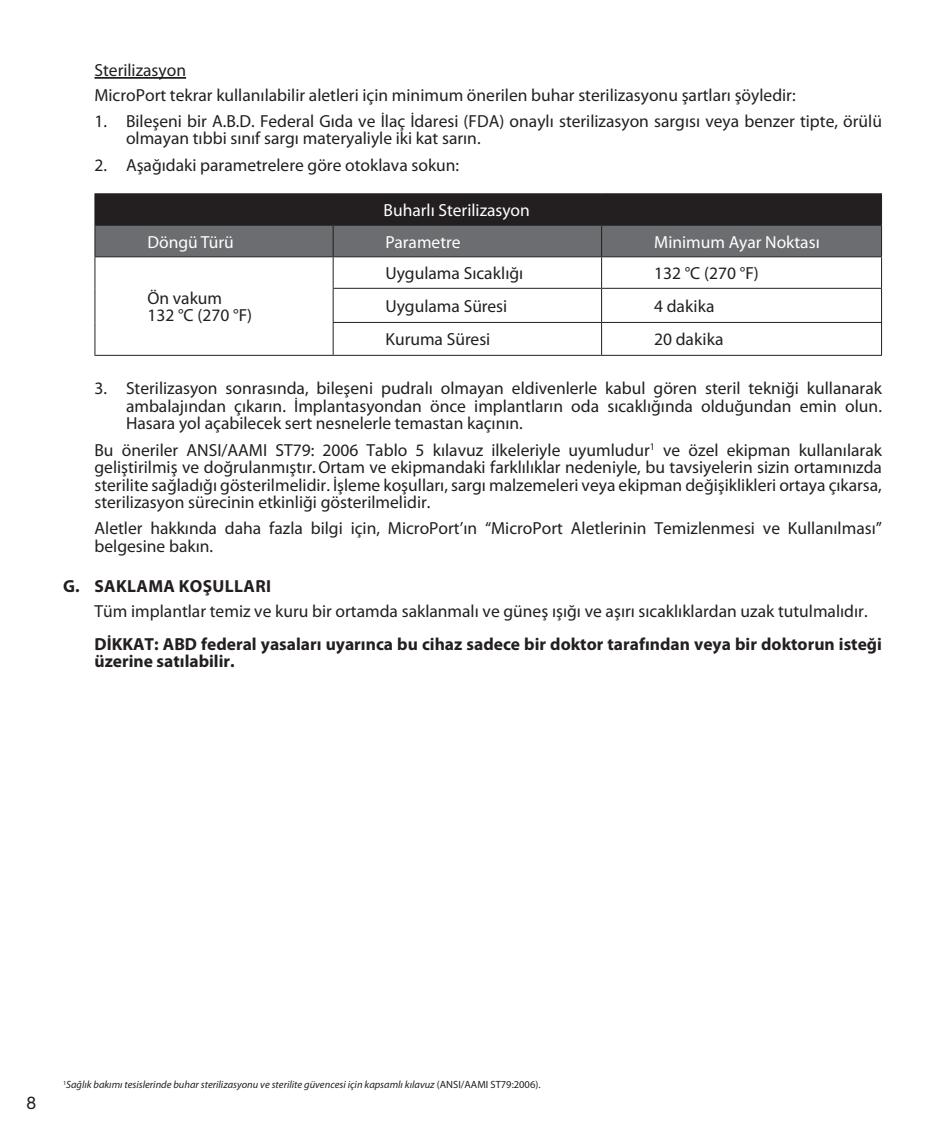
<style>
.page{position:relative;width:945px;height:1134px;background:#fff}
.page>*{position:absolute;margin:0;border:0;box-sizing:border-box;transform-origin:0 0}
.Body_Text_1_indent_p{font:17.5px/17.5px "Myriad Pro";color:#231f20;text-align:justify}
.Numbers_indent_1_tr{font:17.5px/17.5px "Myriad Pro";color:#231f20}
.Body_Text_1_indent_s{font:700 17.5px/17.5px "Myriad Pro";color:#231f20}
.Table_Text_tr{font:17.5px "Myriad Pro";color:#231f20}
.Table_Head_White_tr{font:17.5px "Myriad Pro";color:#fff}
.Sub_Heads_caps_Bold{font:700 17.5px "Myriad Pro";letter-spacing:.02em;color:#231f20}
.Sub_Head_underline_s{font:17.5px "Myriad Pro";color:#231f20}
.t1{font:17.5px "Helvetica Neue LT Std";color:#231f20}
.Footnote{font:italic 10.5px "Myriad Pro";color:#231f20}
.s1{font-style:normal}
</style>
<div class="page">
<hr style="left:94px;top:77px;width:92px;height:2px;background:#231f20">
<svg style="left:96px;top:194px;width:785px;height:62px;background:#464547"></svg>
<hr style="left:94px;top:226px;width:2px;height:30px;background:#231f20">
<hr style="left:333px;top:226px;width:1px;height:30px;background:#231f20">
<hr style="left:601px;top:226px;width:1px;height:30px;background:#231f20">
<hr style="left:881px;top:226px;width:1px;height:30px;background:#231f20">
<hr style="left:94px;top:256px;width:239px;height:1px;background:#231f20">
<hr style="left:94px;top:257px;width:2px;height:31px;background:#231f20">
<hr style="left:94px;top:288px;width:2px;height:34px;background:#231f20">
<hr style="left:94px;top:322px;width:2px;height:33px;background:#231f20">
<hr style="left:94px;top:355px;width:239px;height:1px;background:#231f20">
<hr style="left:333px;top:256px;width:269px;height:1px;background:#231f20">
<hr style="left:333px;top:257px;width:1px;height:31px;background:#231f20">
<hr style="left:602px;top:256px;width:280px;height:1px;background:#231f20">
<hr style="left:601px;top:257px;width:1px;height:31px;background:#231f20">
<hr style="left:881px;top:257px;width:1px;height:31px;background:#231f20">
<hr style="left:333px;top:288px;width:269px;height:1px;background:#231f20">
<hr style="left:333px;top:289px;width:1px;height:33px;background:#231f20">
<hr style="left:602px;top:288px;width:280px;height:1px;background:#231f20">
<hr style="left:601px;top:289px;width:1px;height:33px;background:#231f20">
<hr style="left:881px;top:289px;width:1px;height:33px;background:#231f20">
<hr style="left:333px;top:322px;width:269px;height:1px;background:#231f20">
<hr style="left:333px;top:323px;width:1px;height:32px;background:#231f20">
<hr style="left:602px;top:322px;width:280px;height:1px;background:#231f20">
<hr style="left:601px;top:323px;width:1px;height:32px;background:#231f20">
<hr style="left:881px;top:323px;width:1px;height:32px;background:#231f20">
<hr style="left:333px;top:355px;width:269px;height:1px;background:#231f20">
<hr style="left:602px;top:355px;width:280px;height:1px;background:#231f20">
<hr style="left:94px;top:193px;width:239px;height:1px;background:#231f20">
<hr style="left:94px;top:194px;width:2px;height:31px;background:#231f20">
<hr style="left:333px;top:193px;width:269px;height:1px;background:#231f20">
<hr style="left:333px;top:194px;width:1px;height:31px;background:#231f20">
<hr style="left:602px;top:193px;width:280px;height:1px;background:#231f20">
<hr style="left:601px;top:194px;width:1px;height:31px;background:#231f20">
<hr style="left:881px;top:194px;width:1px;height:31px;background:#231f20">
<hr style="left:94px;top:225px;width:239px;height:1px;background:#231f20">
<hr style="left:333px;top:225px;width:269px;height:1px;background:#231f20">
<hr style="left:602px;top:225px;width:280px;height:1px;background:#231f20">
<p class="Sub_Head_underline_s" style="left:94px;top:59px;width:93px">Sterilizasyon</p>
<p class="Body_Text_1_indent_p" style="left:94px;top:86px;width:703px">MicroPort tekrar kullanılabilir aletleri için minimum önerilen buhar sterilizasyonu şartları şöyledir:</p>
<p class="Numbers_indent_1_tr" style="left:126px;top:112px;width:757px;text-indent:-32px">1. Bileşeni bir A.B.D. Federal Gıda ve İlaç İdaresi (FDA) onaylı sterilizasyon sargısı veya benzer tipte, örülü olmayan tıbbi sınıf sargı materyaliyle iki kat sarın.</p>
<p class="Numbers_indent_1_tr" style="left:94px;top:156px;width:366px">2. Aşağıdaki parametrelere göre otoklava sokun:</p>
<p class="Table_Head_White_tr" style="left:384px;top:199px;width:148px">Buharlı Sterilizasyon</p>
<p class="Table_Head_White_tr" style="left:147px;top:231px;width:88px">Döngü Türü</p>
<p class="Table_Head_White_tr" style="left:386px;top:231px;width:76px">Parametre</p>
<p class="Table_Head_White_tr" style="left:654px;top:231px;width:167px">Minimum Ayar Noktası</p>
<p class="Table_Text_tr" style="left:147px;top:287px;width:76px">Ön vakum</p>
<p class="Table_Text_tr" style="left:147px;top:305px;width:106px">132 °C (270 °F)</p>
<p class="Table_Text_tr" style="left:386px;top:262px;width:139px">Uygulama Sıcaklığı</p>
<p class="Table_Text_tr" style="left:654px;top:262px;width:106px">132 °C (270 °F)</p>
<p class="Table_Text_tr" style="left:386px;top:295px;width:123px">Uygulama Süresi</p>
<p class="Table_Text_tr" style="left:654px;top:295px;width:62px">4 dakika</p>
<p class="Table_Text_tr" style="left:386px;top:329px;width:106px">Kuruma Süresi</p>
<p class="Table_Text_tr" style="left:654px;top:329px;width:71px">20 dakika</p>
<p class="Numbers_indent_1_tr" style="left:126px;top:379px;width:758px;text-align:justify;text-indent:-32px">3. Sterilizasyon sonrasında, bileşeni pudralı olmayan eldivenlerle kabul gören steril tekniği kullanarak ambalajından çıkarın. İmplantasyondan önce implantların oda sıcaklığında olduğundan emin olun.<br>Hasara yol açabilecek sert nesnelerle temastan kaçının.</p>
<p class="Body_Text_1_indent_p" style="left:94px;top:441px;width:789px">Bu öneriler ANSI/AAMI ST79: 2006 Tablo 5 kılavuz ilkeleriyle uyumludur<sup>1</sup> ve özel ekipman kullanılarak geliştirilmiş ve doğrulanmıştır.Ortam ve ekipmandaki farklılıklar nedeniyle, bu tavsiyelerin sizin ortamınızda sterilite sağladığı gösterilmelidir. İşleme koşulları, sargı malzemeleri veya ekipman değişiklikleri ortaya çıkarsa, sterilizasyon sürecinin etkinliği gösterilmelidir.</p>
<p class="Body_Text_1_indent_p" style="left:94px;top:519px;width:789px">Aletler hakkında daha fazla bilgi için, MicroPort’ın “MicroPort Aletlerinin Temizlenmesi ve Kullanılması” belgesine bakın.</p>
<p class="Sub_Heads_caps_Bold" style="left:63px;top:575px;width:209px">G. SAKLAMA KOŞULLARI</p>
<p class="Body_Text_1_indent_p" style="left:94px;top:602px;width:775px">Tüm implantlar temiz ve kuru bir ortamda saklanmalı ve güneş ışığı ve aşırı sıcaklıklardan uzak tutulmalıdır.</p>
<p class="Body_Text_1_indent_s" style="left:94px;top:635px;width:789px">DİKKAT: ABD federal yasaları uyarınca bu cihaz sadece bir doktor tarafından veya bir doktorun isteği üzerine satılabilir.</p>
<p class="t1" style="left:27px;top:1092px;width:11px">8</p>
<p class="Footnote" style="left:63px;top:1078px;width:479px"><sup>1</sup>Sağlık bakımı tesislerinde buhar sterilizasyonu ve sterilite güvencesi için kapsamlı kılavuz <span class="s1">(ANSI/AAMI ST79:2006).</span></p>
</div>
